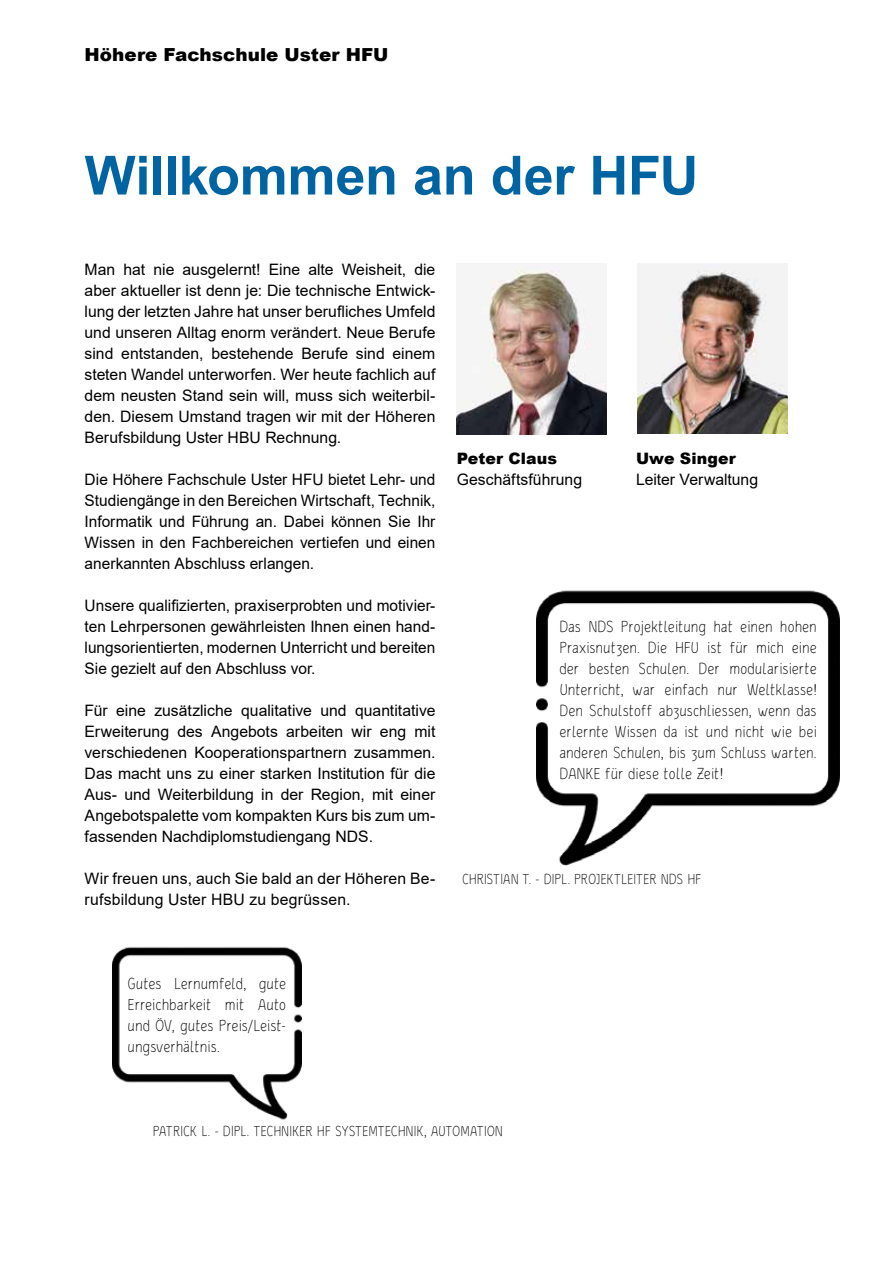
<style>
.page{position:relative;width:893px;height:1263px;background:#fff}
.page>*{position:absolute;margin:0;border:0;box-sizing:border-box;transform-origin:0 0}
.t1{font:700 54px "Arial";letter-spacing:-.005em;color:#0064a3}
.t2{font:900 18px "Arial";color:#000}
.t3{font:15.75px/21px "Arial";color:#000;text-align:justify}
.t4{font:15.75px/21px "Xarrovv";letter-spacing:.005em;color:#000;text-align:justify}
.t5{font:900 15.75px "Arial";letter-spacing:.01em;color:#000}
.t6{font:14.25px "Xarrovv";color:#000}
</style>
<div class="page">
<img style="left:456px;top:264px;width:151px;height:170px">
<img style="left:637px;top:264px;width:150px;height:170px">
<img style="left:537px;top:590px;width:303px;height:276px">
<img style="left:113px;top:947px;width:189px;height:173px">
<p class="t2" style="left:85px;top:41px;width:305px">Höhere Fachschule Uster HFU</p>
<h1 class="t1" style="left:85px;top:137px;width:615px">Willkommen an der HFU</h1>
<p class="t3" style="left:85px;top:259px;width:352px">Man hat nie ausgelernt! Eine alte Weisheit, die aber aktueller ist denn je: Die technische Entwick&shy;lung der letzten Jahre hat unser berufliches Umfeld und unseren Alltag enorm verändert. Neue Berufe sind entstanden, bestehende Berufe sind einem steten Wandel unterworfen. Wer heute fachlich auf dem neusten Stand sein will, muss sich weiterbil&shy;den. Diesem Umstand tragen wir mit der Höheren Berufsbildung Uster HBU Rechnung.</p>
<p class="t3" style="left:85px;top:469px;width:352px">Die Höhere Fachschule Uster HFU bietet Lehr- und Studiengänge in den Bereichen Wirtschaft, Technik, Informatik und Führung an. Dabei können Sie Ihr Wissen in den Fachbereichen vertiefen und einen anerkannten Abschluss erlangen.</p>
<p class="t3" style="left:85px;top:595px;width:352px">Unsere qualifizierten, praxiserprobten und motivier&shy;ten Lehrpersonen gewährleisten Ihnen einen hand&shy;lungsorientierten, modernen Unterricht und bereiten Sie gezielt auf den Abschluss vor.</p>
<p class="t3" style="left:85px;top:700px;width:352px">Für eine zusätzliche qualitative und quantitative Erweiterung des Angebots arbeiten wir eng mit verschiedenen Kooperationspartnern zusammen.<br>Das macht uns zu einer starken Institution für die Aus- und Weiterbildung in der Region, mit einer Angebotspalette vom kompakten Kurs bis zum um&shy;fassenden Nachdiplomstudiengang NDS.</p>
<p class="t3" style="left:85px;top:868px;width:352px">Wir freuen uns, auch Sie bald an der Höheren Be&shy;rufsbildung Uster HBU zu begrüssen.</p>
<p class="t5" style="left:457px;top:447px;width:102px">Peter Claus</p>
<p class="t3" style="left:457px;top:469px;width:127px">Geschäftsführung</p>
<p class="t5" style="left:636px;top:447px;width:101px">Uwe Singer</p>
<p class="t3" style="left:636px;top:469px;width:124px">Leiter Verwaltung</p>
<p class="t4" style="left:560px;top:616px;width:259px">Das NDS Projektleitung hat einen hohen Praxisnutzen. Die HFU ist für mich eine der besten Schulen. Der modularisierte Unterricht, war einfach nur Weltklasse!<br>Den Schulstoff abzuschliessen, wenn das erlernte Wissen da ist und nicht wie bei anderen Schulen, bis zum Schluss warten.<br>DANKE für diese tolle Zeit!</p>
<p class="t6" style="left:462px;top:869px;width:241px">CHRISTIAN T. - DIPL. PROJEKTLEITER NDS HF</p>
<p class="t4" style="left:128px;top:973px;width:160px">Gutes Lernumfeld, gute Erreichbarkeit mit Auto und ÖV, gutes Preis/Leist&shy;ungsverhältnis.</p>
<p class="t6" style="left:153px;top:1121px;width:351px">PATRICK L. - DIPL. TECHNIKER HF SYSTEMTECHNIK, AUTOMATION</p>
</div>
